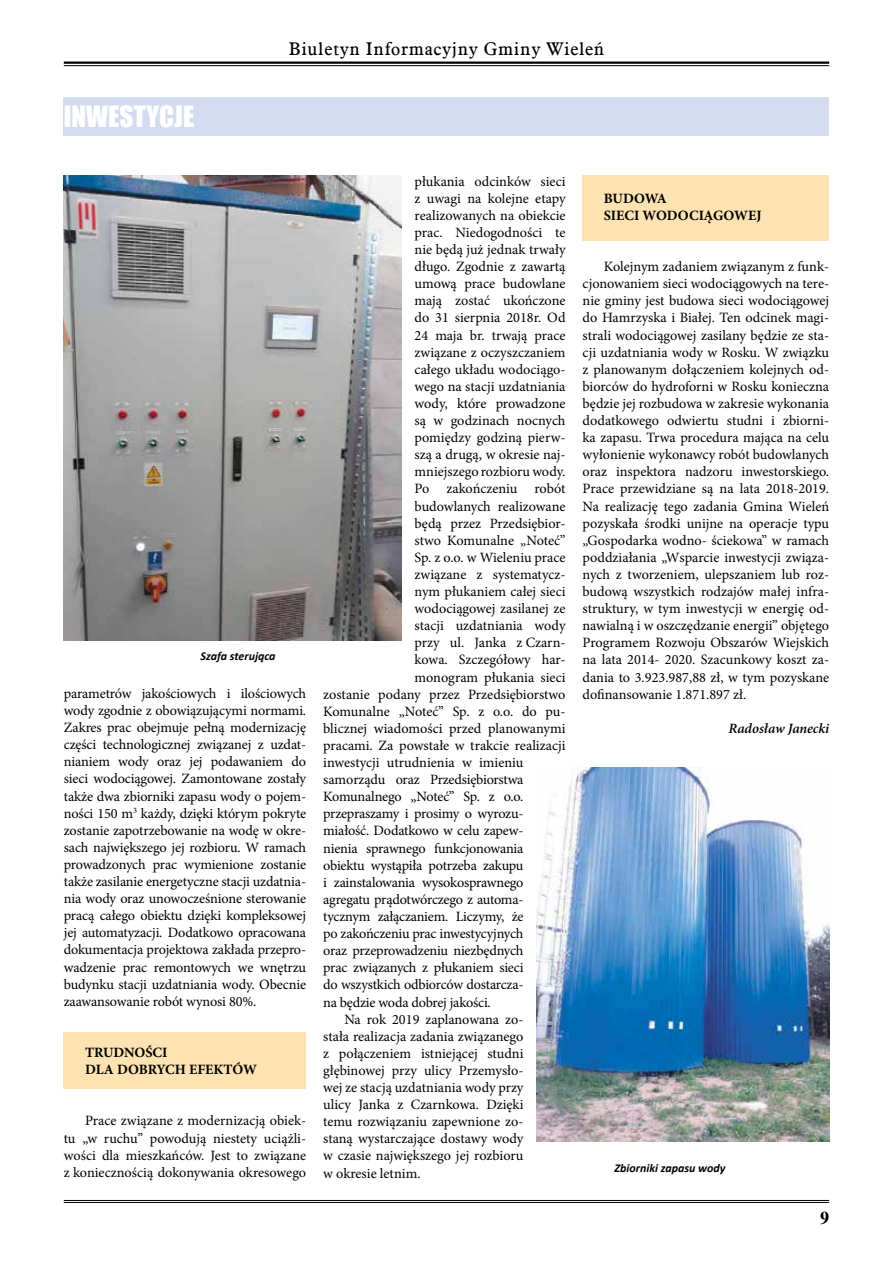
<style>
.page{position:relative;width:893px;height:1263px;background:#fff}
.page>*{position:absolute;margin:0;border:0;box-sizing:border-box;transform-origin:0 0}
.t1{font:27px "Impact";color:#fff}
.t2{font:18px "Aldine 721 EU";letter-spacing:.04em;color:#000}
.t3{font:700 18px "Dutch 801 EU";color:#000}
.t4{font:14.25px/17.1px "Minion Pro";letter-spacing:-.005em;color:#000;text-align:justify}
.t5{font:700 14.25px/17.1px "Minion Pro";color:#000}
.t6{font:italic 600 14.25px "Minion Pro";letter-spacing:-.005em;color:#000}
.t7{font:italic 700 12px "Calibri";color:#000}
</style>
<div class="page">
<div style="left:64px;top:1032px;width:242px;height:57px;background:#fde3b1"></div>
<div style="left:583px;top:175px;width:246px;height:66px;background:#fde3b1"></div>
<hr style="left:64px;top:1200px;width:765px;height:1px;background:#000">
<hr style="left:64px;top:1202px;width:765px;height:1px;background:#000">
<div style="left:64px;top:98px;width:765px;height:38px;background:#d5dbef"></div>
<hr style="left:64px;top:62px;width:765px;height:2px;background:#000">
<hr style="left:64px;top:65px;width:765px;height:1px;background:#000">
<img style="left:64px;top:175px;width:338px;height:465px">
<img style="left:536px;top:768px;width:293px;height:374px">
<h1 class="t1" style="left:64px;top:95px;width:132px">INWESTYCJE</h1>
<p class="t2" style="left:289px;top:38px;width:317px">Biuletyn Informacyjny Gminy Wieleń</p>
<p class="t7" style="left:201px;top:648px;width:76px">Szafa sterująca</p>
<p class="t4" style="left:64px;top:685px;width:244px">parametrów jakościowych i ilościowych wody zgodnie z obowiązującymi normami.<br>Zakres prac obejmuje pełną modernizację części technologicznej związanej z uzdat&shy;nianiem wody oraz jej podawaniem do sieci wodociągowej. Zamontowane zostały także dwa zbiorniki zapasu wody o pojem&shy;ności 150 m<sup>3</sup> każdy, dzięki którym pokryte zostanie zapotrzebowanie na wodę w okre&shy;sach największego jej rozbioru. W ramach prowadzonych prac wymienione zostanie także zasilanie energetyczne stacji uzdatnia&shy;nia wody oraz unowocześnione sterowanie pracą całego obiektu dzięki kompleksowej jej automatyzacji. Dodatkowo opracowana dokumentacja projektowa zakłada przepro&shy;wadzenie prac remontowych we wnętrzu budynku stacji uzdatniania wody. Obecnie zaawansowanie robót wynosi 80%.</p>
<p class="t5" style="left:85px;top:1044px;width:173px">TRUDNOŚCI<br>DLA DOBRYCH EFEKTÓW</p>
<p class="t4" style="left:64px;top:1112px;width:244px;text-indent:21px">Prace związane z modernizacją obiek&shy;tu „w ruchu” powodują niestety uciążli&shy;wości dla mieszkańców. Jest to związane z koniecznością dokonywania okresowego</p>
<p class="t4" style="left:415px;top:173px;width:152px">płukania odcinków sieci</p>
<p class="t4" style="left:415px;top:190px;width:152px">z uwagi na kolejne etapy</p>
<p class="t4" style="left:415px;top:207px;width:152px">realizowanych na obiekcie</p>
<p class="t4" style="left:415px;top:224px;width:152px">prac. Niedogodności te</p>
<p class="t4" style="left:415px;top:241px;width:152px">nie będą już jednak trwały</p>
<p class="t4" style="left:415px;top:258px;width:152px">długo. Zgodnie z zawartą</p>
<p class="t4" style="left:415px;top:275px;width:152px">umową prace budowlane</p>
<p class="t4" style="left:415px;top:292px;width:152px">mają zostać ukończone</p>
<p class="t4" style="left:415px;top:309px;width:152px">do 31 sierpnia 2018r. Od</p>
<p class="t4" style="left:415px;top:326px;width:152px">24 maja br. trwają prace</p>
<p class="t4" style="left:415px;top:344px;width:152px">związane z oczyszczaniem</p>
<p class="t4" style="left:415px;top:361px;width:152px">całego układu wodociągo-</p>
<p class="t4" style="left:415px;top:378px;width:152px">wego na stacji uzdatniania</p>
<p class="t4" style="left:415px;top:395px;width:152px">wody, które prowadzone</p>
<p class="t4" style="left:415px;top:412px;width:152px">są w godzinach nocnych</p>
<p class="t4" style="left:415px;top:429px;width:152px">pomiędzy godziną pierw-</p>
<p class="t4" style="left:415px;top:446px;width:152px">szą a drugą, w okresie naj-</p>
<p class="t4" style="left:415px;top:463px;width:152px">mniejszego rozbioru wody.</p>
<p class="t4" style="left:415px;top:480px;width:152px">Po zakończeniu robót</p>
<p class="t4" style="left:415px;top:497px;width:152px">budowlanych realizowane</p>
<p class="t4" style="left:415px;top:515px;width:152px">będą przez Przedsiębior-</p>
<p class="t4" style="left:415px;top:532px;width:152px">stwo Komunalne „Noteć”</p>
<p class="t4" style="left:415px;top:549px;width:152px">Sp. z o.o. w Wieleniu prace</p>
<p class="t4" style="left:415px;top:566px;width:152px">związane z systematycz-</p>
<p class="t4" style="left:415px;top:583px;width:152px">nym płukaniem całej sieci</p>
<p class="t4" style="left:415px;top:600px;width:152px">wodociągowej zasilanej ze</p>
<p class="t4" style="left:415px;top:617px;width:152px">stacji uzdatniania wody</p>
<p class="t4" style="left:415px;top:634px;width:152px">przy ul. Janka z Czarn-</p>
<p class="t4" style="left:415px;top:651px;width:152px">kowa. Szczegółowy har-</p>
<p class="t4" style="left:415px;top:668px;width:152px">monogram płukania sieci</p>
<p class="t4" style="left:323px;top:686px;width:244px">zostanie podany przez Przedsiębiorstwo</p>
<p class="t4" style="left:323px;top:703px;width:244px">Komunalne „Noteć” Sp. z o.o. do pu-</p>
<p class="t4" style="left:323px;top:720px;width:244px">blicznej wiadomości przed planowanymi</p>
<p class="t4" style="left:323px;top:737px;width:244px">pracami. Za powstałe w trakcie realizacji</p>
<p class="t4" style="left:323px;top:754px;width:202px">inwestycji utrudnienia w imieniu</p>
<p class="t4" style="left:323px;top:771px;width:202px">samorządu oraz Przedsiębiorstwa</p>
<p class="t4" style="left:323px;top:788px;width:202px">Komunalnego „Noteć” Sp. z o.o.</p>
<p class="t4" style="left:323px;top:805px;width:202px">przepraszamy i prosimy o wyrozu-</p>
<p class="t4" style="left:323px;top:822px;width:202px">miałość. Dodatkowo w celu zapew-</p>
<p class="t4" style="left:323px;top:839px;width:202px">nienia sprawnego funkcjonowania</p>
<p class="t4" style="left:323px;top:857px;width:202px">obiektu wystąpiła potrzeba zakupu</p>
<p class="t4" style="left:323px;top:874px;width:202px">i zainstalowania wysokosprawnego</p>
<p class="t4" style="left:323px;top:891px;width:202px">agregatu prądotwórczego z automa-</p>
<p class="t4" style="left:323px;top:908px;width:202px">tycznym załączaniem. Liczymy, że</p>
<p class="t4" style="left:323px;top:925px;width:202px">po zakończeniu prac inwestycyjnych</p>
<p class="t4" style="left:323px;top:942px;width:202px">oraz przeprowadzeniu niezbędnych</p>
<p class="t4" style="left:323px;top:959px;width:202px">prac związanych z płukaniem sieci</p>
<p class="t4" style="left:323px;top:976px;width:202px">do wszystkich odbiorców dostarcza-</p>
<p class="t4" style="left:323px;top:993px;width:169px">na będzie woda dobrej jakości.</p>
<p class="t4" style="left:344px;top:1010px;width:181px">Na rok 2019 zaplanowana zo-</p>
<p class="t4" style="left:323px;top:1028px;width:202px">stała realizacja zadania związanego</p>
<p class="t4" style="left:323px;top:1045px;width:202px">z połączeniem istniejącej studni</p>
<p class="t4" style="left:323px;top:1062px;width:202px">głębinowej przy ulicy Przemysło-</p>
<p class="t4" style="left:323px;top:1079px;width:202px">wej ze stacją uzdatniania wody przy</p>
<p class="t4" style="left:323px;top:1096px;width:202px">ulicy Janka z Czarnkowa. Dzięki</p>
<p class="t4" style="left:323px;top:1113px;width:202px">temu rozwiązaniu zapewnione zo-</p>
<p class="t4" style="left:323px;top:1130px;width:202px">staną wystarczające dostawy wody</p>
<p class="t4" style="left:323px;top:1147px;width:202px">w czasie największego jej rozbioru</p>
<p class="t4" style="left:323px;top:1164px;width:99px">w okresie letnim.</p>
<p class="t5" style="left:604px;top:189px;width:159px">BUDOWA<br>SIECI WODOCIĄGOWEJ</p>
<p class="t4" style="left:583px;top:258px;width:248px;text-indent:21px">Kolejnym zadaniem związanym z funk&shy;cjonowaniem sieci wodociągowych na tere&shy;nie gminy jest budowa sieci wodociągowej do Hamrzyska i Białej. Ten odcinek magi&shy;strali wodociągowej zasilany będzie ze sta&shy;cji uzdatniania wody w Rosku. W związku z planowanym dołączeniem kolejnych od&shy;biorców do hydroforni w Rosku konieczna będzie jej rozbudowa w zakresie wykonania dodatkowego odwiertu studni i zbiorni&shy;ka zapasu. Trwa procedura mająca na celu wyłonienie wykonawcy robót budowlanych oraz inspektora nadzoru inwestorskiego.<br>Prace przewidziane są na lata 2018-2019.<br>Na realizację tego zadania Gmina Wieleń pozyskała środki unijne na operacje typu „Gospodarka wodno- ściekowa” w ramach poddziałania „Wsparcie inwestycji związa&shy;nych z tworzeniem, ulepszaniem lub roz&shy;budową wszystkich rodzajów małej infra&shy;struktury, w tym inwestycji w energię od&shy;nawialną i w oszczędzanie energii” objętego Programem Rozwoju Obszarów Wiejskich na lata 2014- 2020. Szacunkowy koszt za&shy;dania to 3.923.987,88 zł, w tym pozyskane dofinansowanie 1.871.897 zł.</p>
<p class="t6" style="left:729px;top:718px;width:102px">Radosław Janecki</p>
<p class="t7" style="left:615px;top:1160px;width:112px">Zbiorniki zapasu wody</p>
<p class="t3" style="left:820px;top:1207px;width:10px">9</p>
</div>
